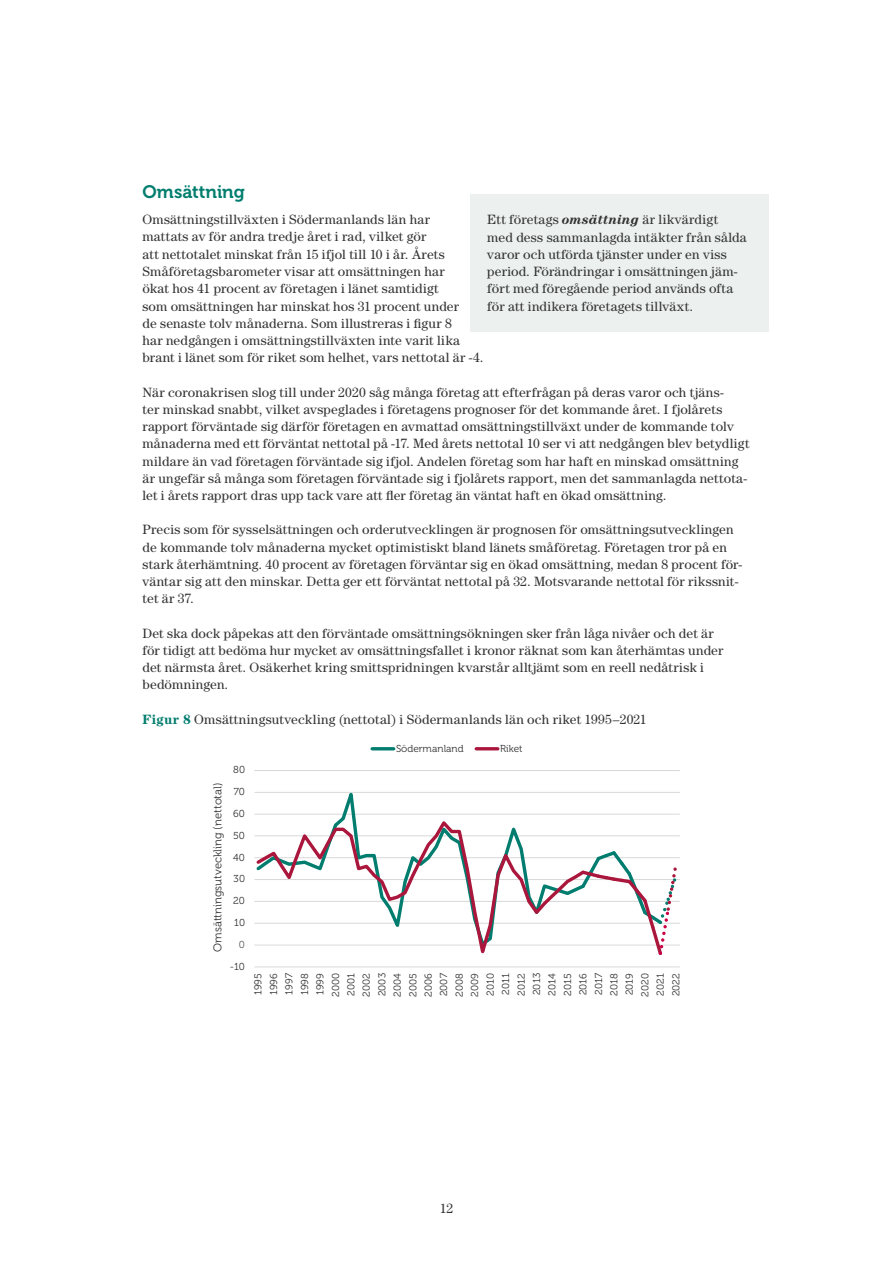
<style>
.page{position:relative;width:893px;height:1263px;background:#fff}
.page>*{position:absolute;margin:0;border:0;box-sizing:border-box;transform-origin:0 0}
.t1{font:18px "Museo 700";color:#007d6e}
.t2{font:13.5px/17.2px "Century Std";letter-spacing:.015em;color:#333}
.t3{font:11.25px "Museo 300";color:#333233}
.t4{font:10.05px/15.5px "Museo 300";letter-spacing:.005em;color:#333233;text-align:justify}
.t5{font:10.05px "Museo 300";color:#595959}
.s1{font-weight:700;color:#007d6e}
.s2{font-weight:700;font-style:italic}
</style>
<div class="page">
<hr style="left:254px;top:967px;width:426px;height:1px;background:#d9d9d9">
<hr style="left:254px;top:923px;width:426px;height:1px;background:#d9d9d9">
<hr style="left:254px;top:901px;width:426px;height:1px;background:#d9d9d9">
<hr style="left:254px;top:879px;width:426px;height:1px;background:#d9d9d9">
<hr style="left:254px;top:857px;width:426px;height:1px;background:#d9d9d9">
<hr style="left:254px;top:835px;width:426px;height:1px;background:#d9d9d9">
<hr style="left:254px;top:814px;width:426px;height:1px;background:#d9d9d9">
<hr style="left:254px;top:792px;width:426px;height:1px;background:#d9d9d9">
<hr style="left:254px;top:770px;width:426px;height:1px;background:#d9d9d9">
<hr style="left:254px;top:945px;width:426px;height:1px;background:#d9d9d9">
<svg style="left:254px;top:792px;width:333px;height:25px"></svg>
<svg style="left:588px;top:851px;width:89px;height:104px"></svg>
<svg style="left:254px;top:817px;width:334px;height:137px"></svg>
<hr style="left:372px;top:747px;width:22px;height:3px;background:#007d6f">
<hr style="left:476px;top:747px;width:22px;height:3px;background:#aa163c">
<div style="left:470px;top:194px;width:298px;height:137px;background:#ecf0ef"></div>
<h1 class="t1" style="left:142px;top:182px;width:104px">Omsättning</h1>
<p class="t2" style="left:142px;top:211px;width:343px">Omsättningstillväxten i Södermanlands län har<br>mattats av för andra tredje året i rad, vilket gör<br>att nettotalet minskat från 15 ifjol till 10 i år. Årets Småföretagsbarometer visar att omsättningen har<br>ökat hos 41 procent av företagen i länet samtidigt<br>som omsättningen har minskat hos 31 procent under<br>de senaste tolv månaderna. Som illustreras i figur 8<br>har nedgången i omsättningstillväxten inte varit lika brant i länet som för riket som helhet, vars nettotal är -4.</p>
<p class="t2" style="left:142px;top:383px;width:609px">När coronakrisen slog till under 2020 såg många företag att efterfrågan på deras varor och tjäns-<br>ter minskad snabbt, vilket avspeglades i företagens prognoser för det kommande året. I fjolårets rapport förväntade sig därför företagen en avmattad omsättningstillväxt under de kommande tolv månaderna med ett förväntat nettotal på -17. Med årets nettotal 10 ser vi att nedgången blev betydligt mildare än vad företagen förväntade sig ifjol. Andelen företag som har haft en minskad omsättning är ungefär så många som företagen förväntade sig i fjolårets rapport, men det sammanlagda nettota&shy;let i årets rapport dras upp tack vare att fler företag än väntat haft en ökad omsättning.</p>
<p class="t2" style="left:142px;top:521px;width:601px">Precis som för sysselsättningen och orderutvecklingen är prognosen för omsättningsutvecklingen de kommande tolv månaderna mycket optimistiskt bland länets småföretag. Företagen tror på en stark återhämtning. 40 procent av företagen förväntar sig en ökad omsättning, medan 8 procent för&shy;väntar sig att den minskar. Detta ger ett förväntat nettotal på 32. Motsvarande nettotal för rikssnit&shy;tet är 37.</p>
<p class="t2" style="left:142px;top:624px;width:582px">Det ska dock påpekas att den förväntade omsättningsökningen sker från låga nivåer och det är för tidigt att bedöma hur mycket av omsättningsfallet i kronor räknat som kan återhämtas under det närmsta året. Osäkerhet kring smittspridningen kvarstår alltjämt som en reell nedåtrisk i bedömningen.</p>
<p class="t2" style="left:142px;top:710px;width:506px"><span class="s1">Figur 8</span> Omsättningsutveckling (nettotal) i Södermanlands län och riket 1995–2021</p>
<p class="t2" style="left:487px;top:211px;width:261px">Ett företags <span class="s2">omsättning</span> är likvärdigt med dess sammanlagda intäkter från sålda varor och utförda tjänster under en viss period. Förändringar i omsättningen jäm&shy;fört med föregående period används ofta för att indikera företagets tillväxt.</p>
<p class="t3" style="left:211px;top:952px;width:171px;rotate:-90deg">Omsättningsutveckling (nettotal)</p>
<p class="t4" style="left:233px;top:762px;width:13px">80</p>
<p class="t4" style="left:234px;top:784px;width:13px">70</p>
<p class="t4" style="left:233px;top:806px;width:13px">60</p>
<p class="t4" style="left:233px;top:828px;width:13px">50</p>
<p class="t4" style="left:233px;top:850px;width:13px">40</p>
<p class="t4" style="left:234px;top:871px;width:13px">30</p>
<p class="t4" style="left:233px;top:893px;width:13px">20</p>
<p class="t4" style="left:234px;top:915px;width:12px">10</p>
<p class="t5" style="left:239px;top:939px;width:8px">0</p>
<p class="t4" style="left:230px;top:959px;width:17px">-10</p>
<p class="t4" style="left:396px;top:741px;width:69px">Södermanland</p>
<p class="t4" style="left:500px;top:741px;width:24px">Riket</p>
<p class="t4" style="left:251px;top:997px;width:26px;rotate:-90deg">1995<br>1996<br>1997<br>1998<br>1999<br>2000<br>2001<br>2002<br>2003<br>2004<br>2005<br>2006<br>2007<br>2008<br>2009<br>2010<br>2011<br>2012<br>2013<br>2014<br>2015<br>2016<br>2017<br>2018<br>2019<br>2020<br>2021<br>2022</p>
<p class="t2" style="left:440px;top:1199px;width:15px">12</p>
</div>
